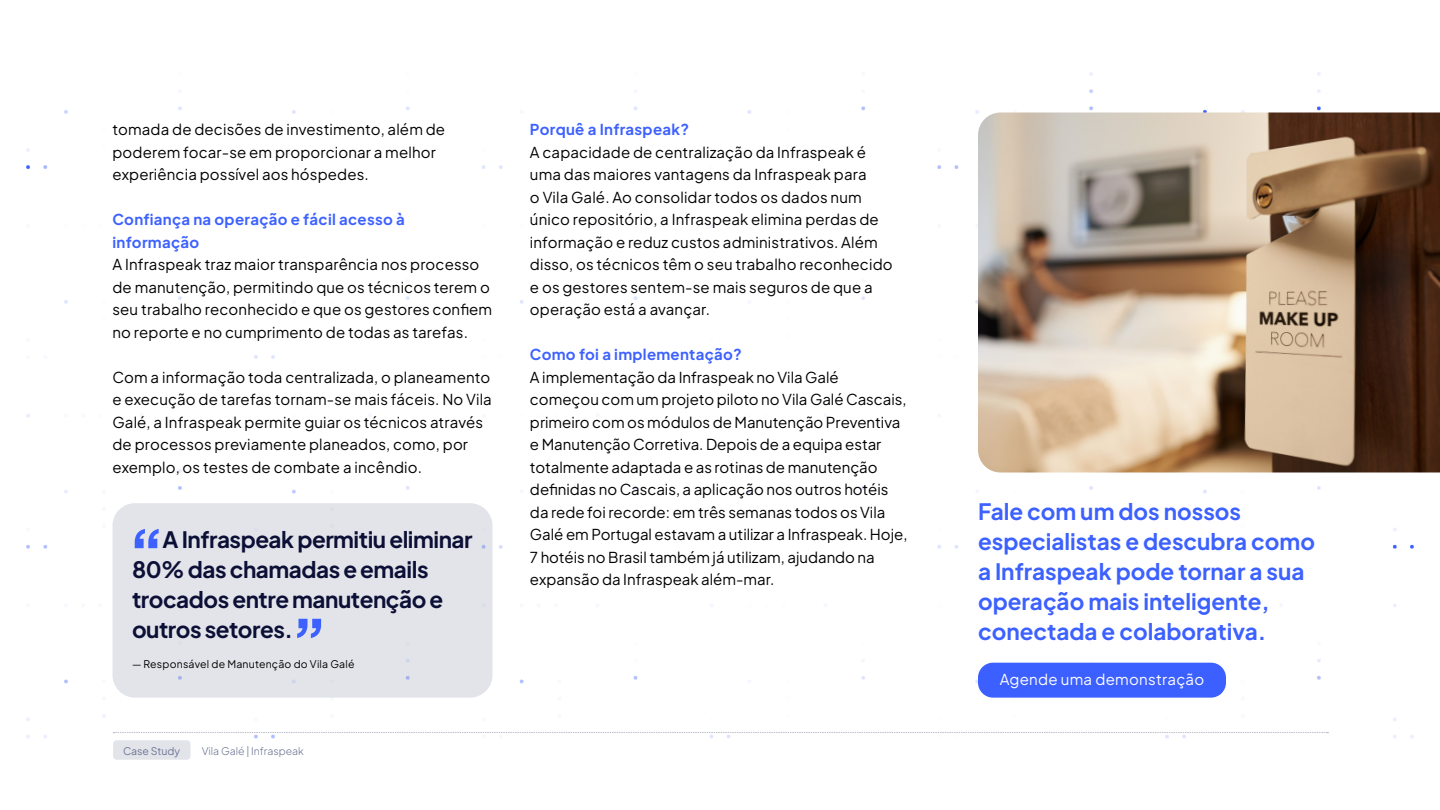
<style>
.page{position:relative;width:1440px;height:810px;background:#fff}
.page>*{position:absolute;margin:0;border:0;box-sizing:border-box;transform-origin:0 0}
.t1{font:700 67.5px "Plus Jakarta Sans";color:#3d61ff}
.t2{font:700 22.5px/30px "Plus Jakarta Sans";color:#3d61ff}
.t3{font:700 22.5px/30px "Plus Jakarta Sans";letter-spacing:-.02em;color:#0d1036}
.t4{font:15px/22.5px "Plus Jakarta Sans";letter-spacing:.01em;color:#000}
.t5{font:700 15px/22.5px "Plus Jakarta Sans";letter-spacing:.02em;color:#3d61ff}
.t6{font:15px "Plus Jakarta Sans";letter-spacing:.02em;color:#fff}
.t7{font:10.5px "Plus Jakarta Sans";letter-spacing:.02em;color:#000}
.t8{font:300 10.5px "Plus Jakarta Sans";color:#6c7694}
.t9{font:10.5px "Plus Jakarta Sans";color:#6c7694}
</style>
<div class="page">
<svg style="left:113px;top:732px;width:1215px;height:1px"></svg>
<img style="left:978px;top:112px;width:462px;height:360px">
<div style="left:112px;top:503px;width:381px;height:195px;background:#e2e4ea;border-radius:22px"></div>
<div style="left:113px;top:740px;width:77px;height:20px;background:#e2e4ea;border-radius:4px"></div>
<div style="left:978px;top:663px;width:248px;height:35px;background:#3c5fff;border-radius:15px"></div>
<p class="t4" style="left:112px;top:117px;width:334px">tomada de decisões de investimento, além de poderem focar-se em proporcionar a melhor experiência possível aos hóspedes.</p>
<p class="t5" style="left:112px;top:207px;width:294px">Confiança na operação e fácil acesso à informação</p>
<p class="t4" style="left:112px;top:252px;width:381px">A Infraspeak traz maior transparência nos processo de manutenção, permitindo que os técnicos terem o seu trabalho reconhecido e que os gestores confiem no reporte e no cumprimento de todas as tarefas.</p>
<p class="t4" style="left:112px;top:364px;width:381px">Com a informação toda centralizada, o planeamento e execução de tarefas tornam-se mais fáceis. No Vila Galé, a Infraspeak permite guiar os técnicos através de processos previamente planeados, como, por exemplo, os testes de combate a incêndio.</p>
<h1 class="t1" style="left:128px;top:500px;width:39px">“</h1>
<h2 class="t3" style="left:132px;top:523px;width:342px;text-indent:31px">A Infraspeak permitiu eliminar<br>80% das chamadas e emails trocados entre manutenção e outros setores.</h2>
<h1 class="t1" style="left:328px;top:667px;width:39px;rotate:-180deg">“</h1>
<p class="t7" style="left:132px;top:655px;width:224px">— Responsável de Manutenção do Vila Galé</p>
<p class="t9" style="left:123px;top:742px;width:59px">Case Study</p>
<p class="t8" style="left:202px;top:742px;width:104px">Vila Galé | Infraspeak</p>
<p class="t5" style="left:530px;top:117px;width:161px">Porquê a Infraspeak?</p>
<p class="t4" style="left:530px;top:139px;width:364px">A capacidade de centralização da Infraspeak é uma das maiores vantagens da Infraspeak para<br>o Vila Galé. Ao consolidar todos os dados num único repositório, a Infraspeak elimina perdas de informação e reduz custos administrativos. Além disso, os técnicos têm o seu trabalho reconhecido e os gestores sentem-se mais seguros de que a operação está a avançar.</p>
<p class="t5" style="left:530px;top:342px;width:214px">Como foi a implementação?</p>
<p class="t4" style="left:530px;top:364px;width:379px">A implementação da Infraspeak no Vila Galé começou com um projeto piloto no Vila Galé Cascais, primeiro com os módulos de Manutenção Preventiva e Manutenção Corretiva. Depois de a equipa estar totalmente adaptada e as rotinas de manutenção definidas no Cascais, a aplicação nos outros hotéis da rede foi recorde: em três semanas todos os Vila Galé em Portugal estavam a utilizar a Infraspeak. Hoje, 7 hotéis no Brasil também já utilizam, ajudando na expansão da Infraspeak além-mar.</p>
<h2 class="t2" style="left:978px;top:495px;width:339px">Fale com um dos nossos especialistas e descubra como a Infraspeak pode tornar a sua operação mais inteligente, conectada e colaborativa.</h2>
<p class="t6" style="left:1000px;top:667px;width:206px">Agende uma demonstração</p>
</div>
